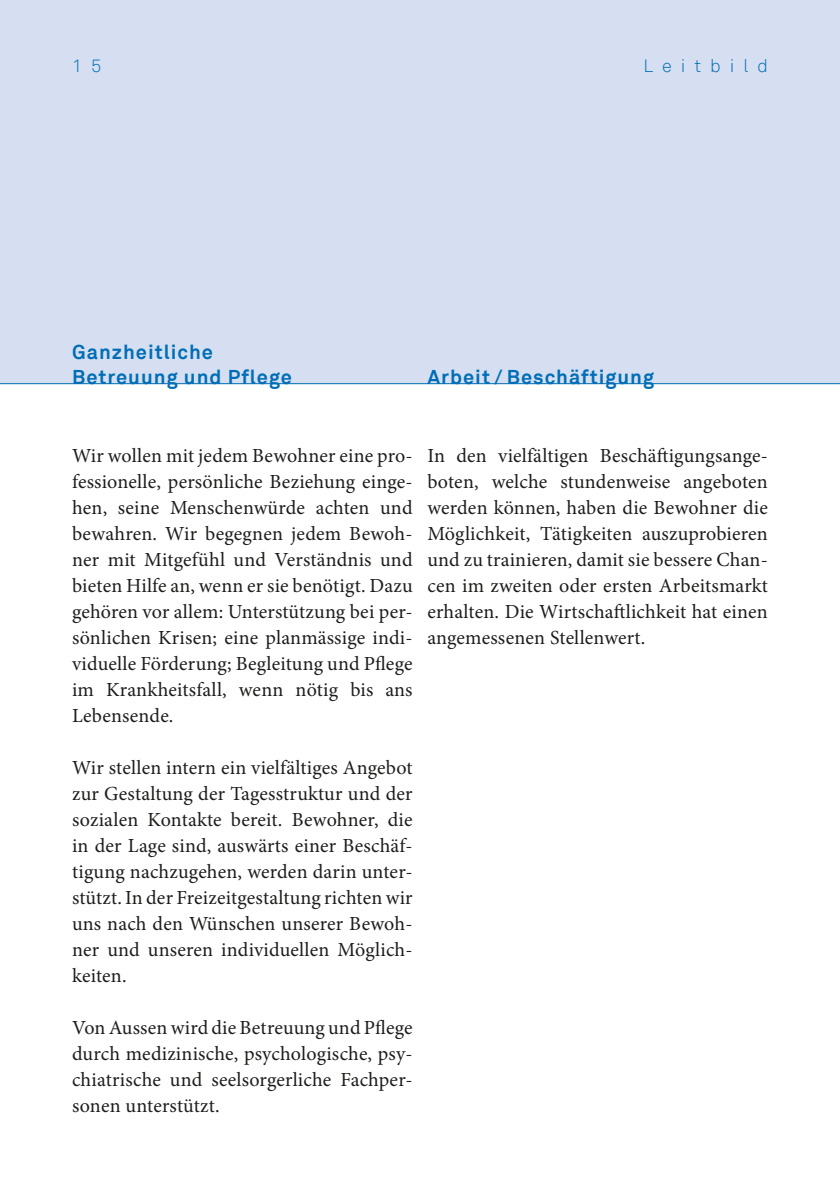
<style>
.page{position:relative;width:840px;height:1191px;background:#fff}
.page>*{position:absolute;margin:0;border:0;box-sizing:border-box;transform-origin:0 0}
.t1{font:20px/26px "Minion Pro";letter-spacing:.01em;color:#1d1d1b;text-align:justify}
.t2{font:700 20px/25.4px "Akkurat";letter-spacing:.05em;color:#006eb6}
.t3{font:300 18px "Akkurat";letter-spacing:.5em;color:#006eb6}
</style>
<div class="page">
<div style="left:0;top:0;width:839px;height:384px;background:#d5dff1"></div>
<hr style="left:0;top:383px;width:839px;height:1px;background:#006eb6">
<p class="t3" style="left:72px;top:55px;width:31px">1 5</p>
<p class="t3" style="left:643px;top:55px;width:126px">Leitbild</p>
<p class="t2" style="left:72px;top:339px;width:221px">Ganzheitliche<br>Betreuung und Pflege</p>
<p class="t2" style="left:427px;top:364px;width:228px">Arbeit / Beschäftigung</p>
<p class="t1" style="left:72px;top:442px;width:342px">Wir wollen mit jedem Bewohner eine pro&shy;fessionelle, persönliche Beziehung einge&shy;hen, seine Menschenwürde achten und bewahren. Wir begegnen jedem Bewoh&shy;ner mit Mitgefühl und Verständnis und bieten Hilfe an, wenn er sie benötigt. Dazu gehören vor allem: Unterstützung bei per&shy;sönlichen Krisen; eine planmässige indi&shy;viduelle Förderung; Begleitung und Pflege im Krankheitsfall, wenn nötig bis ans Lebensende.</p>
<p class="t1" style="left:72px;top:754px;width:342px">Wir stellen intern ein vielfältiges Angebot zur Gestaltung der Tagesstruktur und der sozialen Kontakte bereit. Bewohner, die in der Lage sind, auswärts einer Beschäf&shy;tigung nachzugehen, werden darin unter&shy;stützt. In der Freizeitgestaltung richten wir uns nach den Wünschen unserer Bewoh&shy;ner und unseren individuellen Möglich&shy;keiten.</p>
<p class="t1" style="left:72px;top:1014px;width:342px">Von Aussen wird die Betreuung und Pflege durch medizinische, psychologische, psy&shy;chiatrische und seelsorgerliche Fachper&shy;sonen unterstützt.</p>
<p class="t1" style="left:427px;top:442px;width:342px">In den vielfältigen Beschäftigungsange&shy;boten, welche stundenweise angeboten werden können, haben die Bewohner die Möglichkeit, Tätigkeiten auszuprobieren und zu trainieren, damit sie bessere Chan&shy;cen im zweiten oder ersten Arbeitsmarkt erhalten. Die Wirtschaftlichkeit hat einen angemessenen Stellenwert.</p>
</div>
